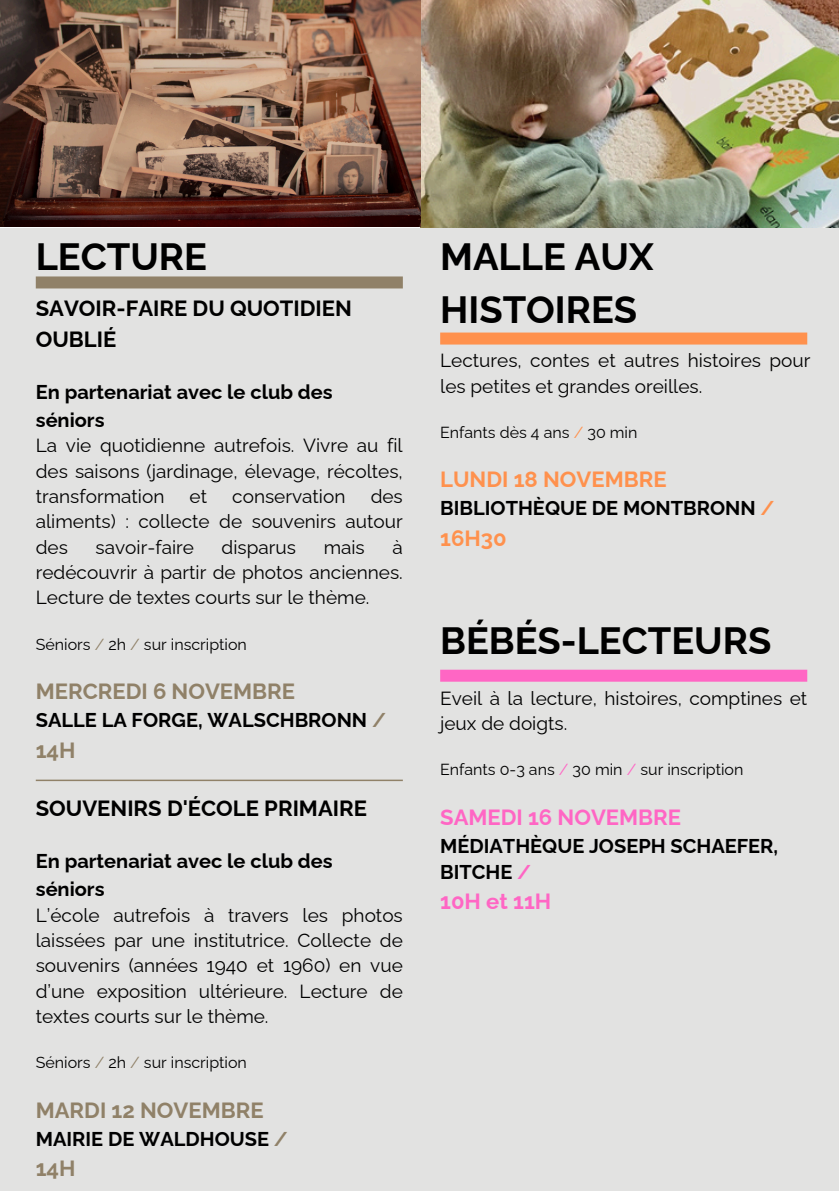
<style>
.page{position:relative;width:839px;height:1191px;background:#fff}
.page>*{position:absolute;margin:0;border:0;box-sizing:border-box;transform-origin:0 0}
.t1{font:700 38px/52.4px "Raleway";color:#000}
.t2{font:700 22px/30.6px "Raleway";color:#000}
.t3{font:700 22px "Raleway";color:#908168}
.t4{font:700 22px "Raleway";color:#ff66c4}
.t5{font:700 22px "Raleway";color:#ff914d}
.t6{font:700 20px/28px "Raleway";color:#000}
.t7{font:19px/25.4px "Raleway";color:#000;text-align:justify}
.t8{font:16px "Raleway";color:#000}
.s1{color:#908168}
.s2{color:#ff914d}
.s3{color:#ff66c4}
</style>
<div class="page">
<div style="left:0;top:0;width:838px;height:1191px;background:#e2e2e1"></div>
<div style="left:440px;top:670px;width:367px;height:12px;background:#ff66c4"></div>
<div style="left:440px;top:333px;width:367px;height:12px;background:#ff914d"></div>
<img style="left:406px;top:0;width:432px;height:228px">
<div style="left:36px;top:276px;width:367px;height:12px;background:#908168"></div>
<hr style="left:36px;top:780px;width:367px;height:1px;background:#908168">
<img style="left:0;top:0;width:420px;height:227px">
<h3 class="t1" style="left:36px;top:231px;width:173px">LECTURE</h3>
<p class="t2" style="left:36px;top:293px;width:317px">SAVOIR-FAIRE DU QUOTIDIEN<br>OUBLIÉ</p>
<p class="t6" style="left:36px;top:378px;width:298px">En partenariat avec le club des séniors</p>
<p class="t7" style="left:36px;top:433px;width:368px">La vie quotidienne autrefois. Vivre au fil des saisons (jardinage, élevage, récoltes, transformation</p>
<p class="t7" style="left:36px;top:484px;width:368px;text-indent:335px">des aliments) : collecte de souvenirs autour des</p>
<p class="t7" style="left:189px;top:484px;width:19px">et</p>
<p class="t7" style="left:232px;top:484px;width:115px">conservation</p>
<p class="t7" style="left:96px;top:534px;width:100px">savoir-faire</p>
<p class="t7" style="left:222px;top:534px;width:76px">disparus</p>
<p class="t7" style="left:323px;top:534px;width:43px">mais</p>
<p class="t7" style="left:36px;top:534px;width:368px;text-indent:356px">à redécouvrir à partir de photos anciennes.<br>Lecture de textes courts sur le thème.</p>
<p class="t8" style="left:36px;top:635px;width:213px">Séniors <span class="s1">/</span> 2h <span class="s1">/</span> sur inscription</p>
<p class="t3" style="left:36px;top:678px;width:261px">MERCREDI 6 NOVEMBRE</p>
<p class="t6" style="left:36px;top:706px;width:352px">SALLE LA FORGE, WALSCHBRONN <span class="s1">/</span></p>
<p class="t3" style="left:36px;top:737px;width:41px">14H</p>
<p class="t2" style="left:36px;top:793px;width:332px">SOUVENIRS D'ÉCOLE PRIMAIRE</p>
<p class="t6" style="left:36px;top:847px;width:298px">En partenariat avec le club des séniors</p>
<p class="t7" style="left:36px;top:902px;width:368px">L’école autrefois à travers les photos laissées par une institutrice. Collecte de souvenirs (années 1940 et 1960) en vue d’une exposition ultérieure. Lecture de textes courts sur le thème.</p>
<p class="t8" style="left:36px;top:1053px;width:213px">Séniors <span class="s1">/</span> 2h <span class="s1">/</span> sur inscription</p>
<p class="t3" style="left:36px;top:1097px;width:229px">MARDI 12 NOVEMBRE</p>
<p class="t6" style="left:36px;top:1125px;width:254px">MAIRIE DE WALDHOUSE <span class="s1">/</span></p>
<p class="t3" style="left:36px;top:1156px;width:41px">14H</p>
<h1 class="t1" style="left:440px;top:231px;width:215px">MALLE AUX<br>HISTOIRES</h1>
<h4 class="t7" style="left:440px;top:348px;width:372px">Lectures, contes et autres histoires pour les petites et grandes oreilles.</h4>
<p class="t8" style="left:440px;top:423px;width:199px">Enfants dès 4 ans <span class="s2">/</span> 30 min</p>
<h2 class="t5" style="left:440px;top:467px;width:228px">LUNDI 18 NOVEMBRE</h2>
<h2 class="t6" style="left:440px;top:494px;width:336px">BIBLIOTHÈQUE DE MONTBRONN <span class="s2">/</span></h2>
<h2 class="t5" style="left:440px;top:525px;width:68px">16H30</h2>
<h1 class="t1" style="left:440px;top:615px;width:332px">BÉBÉS-LECTEURS</h1>
<h1 class="t7" style="left:440px;top:685px;width:368px">Eveil à la lecture, histoires, comptines et jeux de doigts.</h1>
<h4 class="t8" style="left:440px;top:760px;width:305px">Enfants 0-3 ans <span class="s3">/</span> 30 min <span class="s3">/</span> sur inscription</h4>
<p class="t4" style="left:440px;top:804px;width:242px">SAMEDI 16 NOVEMBRE</p>
<p class="t6" style="left:440px;top:832px;width:339px;line-height:26.6px">MÉDIATHÈQUE JOSEPH SCHAEFER,<br>BITCHE <span class="s3">/</span></p>
<p class="t4" style="left:440px;top:888px;width:113px">10H et 11H</p>
</div>
